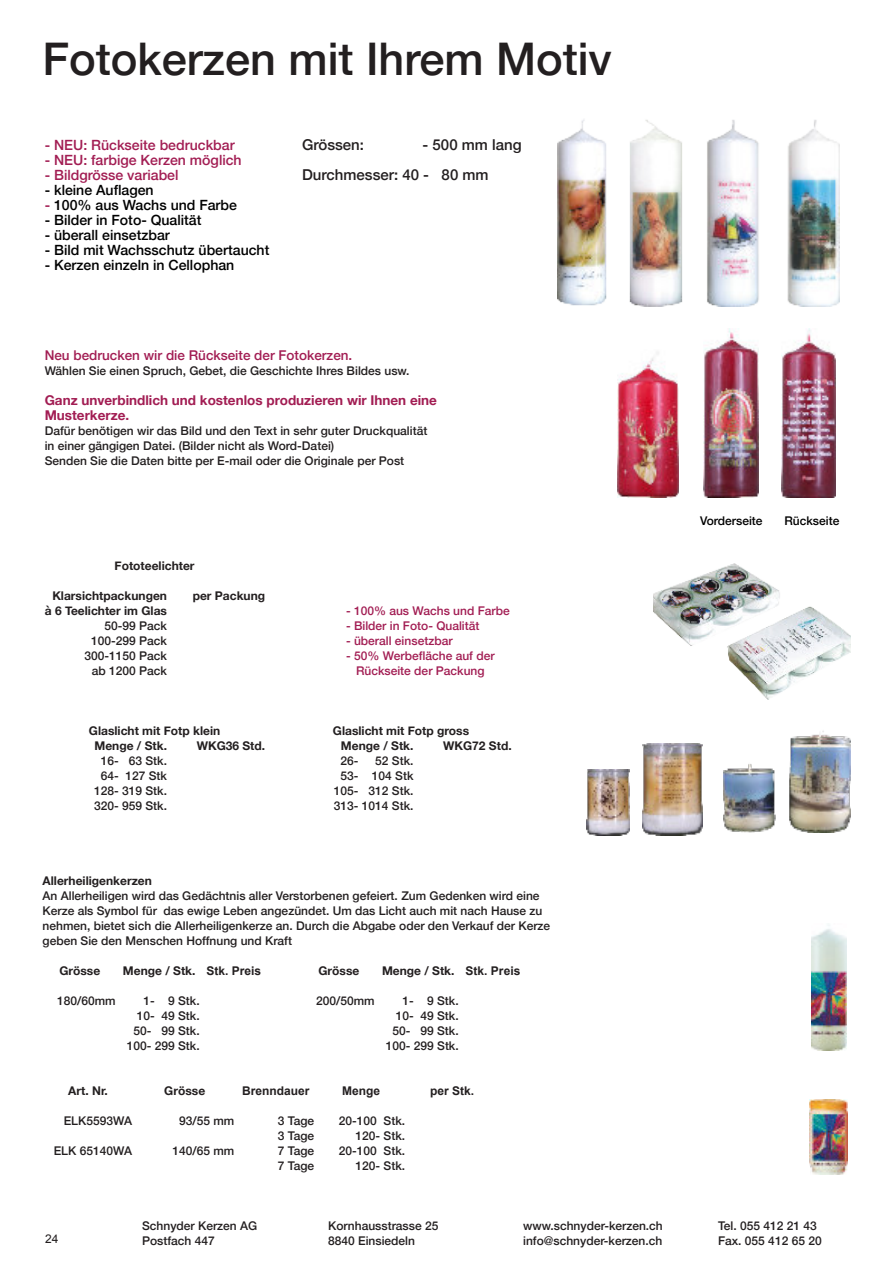
<style>
.page{position:relative;width:893px;height:1263px;background:#fff}
.page>*{position:absolute;margin:0;border:0;box-sizing:border-box;transform-origin:0 0}
.t1{font:500 45px "Helvetica Neue";color:#231f20}
.t2{font:500 15px/30px "Helvetica Neue";color:#231f20}
.t3{font:500 14.1px "Helvetica Neue";color:#000}
.t4{font:500 14.1px "Helvetica Neue";color:#a21d53}
.t5{font:700 13.5px/15px "Helvetica Neue";color:#a21d53}
.t6{font:500 13.5px "Helvetica Neue";color:#a21d53}
.t7{font:500 12px/15px "Helvetica Neue";color:#231f20}
.t8{font:700 12px/15px "Helvetica Neue";color:#231f20}
.t9{font:500 12px/15px "Helvetica Neue";color:#a21d53;text-align:center}
.t10{font:700 12px "Arial";color:#231f20}
.t11{font:500 12px "Helvetica Neue";color:#000}
.t12{font:12px "Arial";color:#231f20}
.s1{color:#a21d53}
.s2{font-family:"Arial"}
</style>
<div class="page">
<img style="left:654px;top:563px;width:197px;height:136px">
<img style="left:723px;top:731px;width:128px;height:101px">
<img style="left:586px;top:769px;width:43px;height:67px">
<img style="left:643px;top:743px;width:60px;height:93px">
<img style="left:811px;top:925px;width:36px;height:126px">
<img style="left:810px;top:1099px;width:37px;height:75px">
<img style="left:781px;top:328px;width:54px;height:169px">
<img style="left:703px;top:328px;width:55px;height:169px">
<img style="left:617px;top:352px;width:61px;height:145px">
<img style="left:558px;top:119px;width:281px;height:187px">
<h1 class="t1" style="left:43px;top:31px;width:571px">Fotokerzen mit Ihrem Motiv</h1>
<p class="t4" style="left:45px;top:136px;width:191px">- NEU: Rückseite bedruckbar</p>
<p class="t4" style="left:45px;top:151px;width:199px">- NEU: farbige Kerzen möglich</p>
<p class="t4" style="left:45px;top:166px;width:135px">- Bildgrösse variabel</p>
<p class="t3" style="left:45px;top:181px;width:110px">- kleine Auflagen</p>
<p class="t3" style="left:45px;top:196px;width:194px"><span class="s1">-</span> 100% aus Wachs und Farbe</p>
<p class="t3" style="left:45px;top:211px;width:158px">- Bilder in Foto- Qualität</p>
<p class="t3" style="left:45px;top:226px;width:127px">- überall einsetzbar</p>
<p class="t3" style="left:45px;top:241px;width:226px">- Bild mit Wachsschutz übertaucht</p>
<p class="t3" style="left:45px;top:256px;width:191px">- Kerzen einzeln in Cellophan</p>
<p class="t2" style="left:302px;top:129px;width:63px">Grössen:</p>
<p class="t2" style="left:302px;top:129px;width:221px;text-indent:121px">- 500 mm lang<br>Durchmesser: 40 - 80 mm</p>
<p class="t6" style="left:45px;top:347px;width:309px">Neu bedrucken wir die Rückseite der Fotokerzen.</p>
<p class="t7" style="left:45px;top:363px;width:366px">Wählen Sie einen Spruch, Gebet, die Geschichte Ihres Bildes usw.</p>
<p class="t5" style="left:45px;top:392px;width:394px">Ganz unverbindlich und kostenlos produzieren wir Ihnen eine<br>Musterkerze.</p>
<p class="t7" style="left:45px;top:423px;width:384px">Dafür benötigen wir das Bild und den Text in sehr guter Druckqualität in einer gängigen Datei. (Bilder nicht als Word-Datei)<br>Senden Sie die Daten bitte per E-mail oder die Originale per Post</p>
<p class="t8" style="left:115px;top:558px;width:81px">Fototeelichter</p>
<p class="t8" style="left:45px;top:588px;width:124px;text-align:right">Klarsichtpackungen à 6 Teelichter im Glas</p>
<p class="t8" style="left:193px;top:588px;width:74px">per Packung</p>
<p class="t7" style="left:84px;top:618px;width:84px;text-align:right">50-99 Pack<br>100-299 Pack<br>300-1150 Pack ab 1200 Pack</p>
<p class="t8" style="left:95px;top:723px;width:127px;text-indent:-6px">Glaslicht mit Fotp klein<br>Menge / Stk.</p>
<p class="t8" style="left:197px;top:738px;width:70px">WKG36 Std.</p>
<p class="t7" style="left:94px;top:753px;width:74px;text-align:center">16- 63 Stk.<br>64- 127 Stk<br>128- 319 Stk.<br>320- 959 Stk.</p>
<p class="t9" style="left:346px;top:603px;width:165px">- 100% aus Wachs und Farbe</p>
<p class="t9" style="left:346px;top:618px;width:135px">- Bilder in Foto- Qualität</p>
<p class="t9" style="left:346px;top:633px;width:108px">- überall einsetzbar</p>
<p class="t9" style="left:346px;top:648px;width:150px">- 50% Werbefläche auf der<br>Rückseite der Packung</p>
<p class="t8" style="left:341px;top:723px;width:130px;text-indent:-8px">Glaslicht mit Fotp gross<br>Menge / Stk.</p>
<p class="t8" style="left:443px;top:738px;width:70px">WKG72 Std.</p>
<p class="t7" style="left:334px;top:753px;width:81px;text-align:right">52 Stk.<br>53- 104 Stk<br>105- 312 Stk.<br>313- 1014 Stk.</p>
<p class="t7" style="left:341px;top:753px;width:20px">26-</p>
<p class="t8" style="left:43px;top:873px;width:111px">Allerheiligenkerzen</p>
<p class="t7" style="left:43px;top:888px;width:509px">An Allerheiligen wird das Gedächtnis aller Verstorbenen gefeiert. Zum Gedenken wird eine Kerze als Symbol für das ewige Leben angezündet. Um das Licht auch mit nach Hause zu nehmen, bietet sich die Allerheiligenkerze an. Durch die Abgabe oder den Verkauf der Kerze geben Sie den Menschen Hoffnung und Kraft</p>
<p class="t8" style="left:59px;top:963px;width:42px">Grösse</p>
<p class="t8" style="left:123px;top:963px;width:140px">Menge / Stk. <span class="s2">Stk. Preis</span></p>
<p class="t7" style="left:57px;top:993px;width:60px">180/60mm</p>
<p class="t7" style="left:127px;top:993px;width:74px;text-align:right">1- 9 Stk.<br>10- 49 Stk.<br>50- 99 Stk.<br>100- 299 Stk.</p>
<p class="t8" style="left:318px;top:963px;width:42px">Grösse</p>
<p class="t8" style="left:382px;top:963px;width:140px">Menge / Stk. <span class="s2">Stk. Preis</span></p>
<p class="t7" style="left:316px;top:993px;width:60px">200/50mm</p>
<p class="t7" style="left:386px;top:993px;width:74px;text-align:right">1- 9 Stk.<br>10- 49 Stk.<br>50- 99 Stk.<br>100- 299 Stk.</p>
<p class="t8" style="left:68px;top:1083px;width:41px">Art. Nr.</p>
<p class="t8" style="left:164px;top:1083px;width:42px">Grösse</p>
<p class="t10" style="left:242px;top:1086px;width:69px">Brenndauer</p>
<p class="t10" style="left:342px;top:1086px;width:40px">Menge</p>
<p class="t10" style="left:430px;top:1086px;width:46px">per Stk.</p>
<p class="t7" style="left:64px;top:1113px;width:70px">ELK5593WA</p>
<p class="t7" style="left:179px;top:1113px;width:57px">93/55 mm</p>
<p class="t7" style="left:278px;top:1113px;width:38px">3 Tage</p>
<p class="t7" style="left:339px;top:1113px;width:68px">20-100 Stk.</p>
<p class="t7" style="left:278px;top:1128px;width:38px">3 Tage</p>
<p class="t7" style="left:356px;top:1128px;width:51px">120- Stk.</p>
<p class="t7" style="left:54px;top:1143px;width:80px">ELK 65140WA</p>
<p class="t7" style="left:173px;top:1143px;width:63px">140/65 mm</p>
<p class="t7" style="left:278px;top:1143px;width:38px">7 Tage</p>
<p class="t7" style="left:339px;top:1143px;width:68px">20-100 Stk.</p>
<p class="t7" style="left:278px;top:1158px;width:38px">7 Tage</p>
<p class="t7" style="left:356px;top:1158px;width:51px">120- Stk.</p>
<p class="t11" style="left:700px;top:513px;width:64px">Vorderseite</p>
<p class="t11" style="left:784px;top:513px;width:56px">Rückseite</p>
<p class="t7" style="left:142px;top:1218px;width:117px">Schnyder Kerzen AG<br>Postfach 447</p>
<p class="t7" style="left:523px;top:1218px;width:141px">www.schnyder-kerzen.ch info@schnyder-kerzen.ch</p>
<p class="t7" style="left:718px;top:1218px;width:105px">Tel. 055 412 21 43<br>Fax. 055 412 65 20</p>
<p class="t7" style="left:328px;top:1218px;width:112px">Kornhausstrasse 25</p>
<p class="t12" style="left:45px;top:1234px;width:15px">24</p>
<p class="t7" style="left:328px;top:1233px;width:88px">8840 Einsiedeln</p>
</div>
